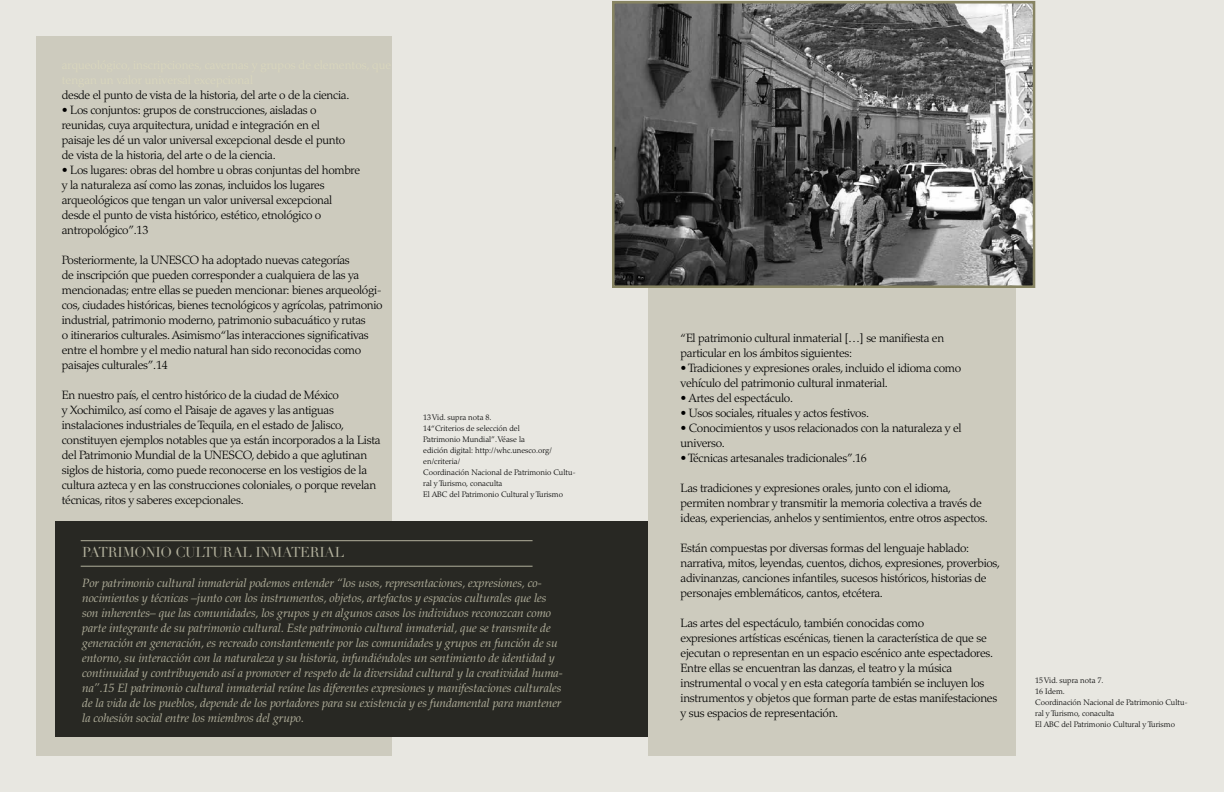
<style>
.page{position:relative;width:1224px;height:792px;background:#fff}
.page>*{position:absolute;margin:0;border:0;box-sizing:border-box;transform-origin:0 0}
.t1{font:14px "Didot";letter-spacing:-.025em;color:#b2b09c}
.t2{font:300 12px/15px "Palatino LT Std";letter-spacing:-.025em;color:#000}
.t3{font:italic 12px/15px "Palatino LT Std";letter-spacing:-.01em;color:#b2b09c}
.t4{font:300 8px/11px "Palatino LT Std";color:#000}
</style>
<div class="page">
<div style="left:0;top:1px;width:1224px;height:791px;background:#e8e7e1"></div>
<div style="left:36px;top:36px;width:356px;height:720px;background:#cdcbbe"></div>
<div style="left:55px;top:521px;width:593px;height:216px;background:#282823"></div>
<div style="left:648px;top:36px;width:368px;height:720px;background:#cdcbbe"></div>
<img style="left:616px;top:5px;width:415px;height:279px">
<div style="left:612px;top:1px;width:423px;height:287px;border:3px solid #878462"></div>
<hr style="left:81px;top:540px;width:452px;height:1px;background:#b2b09c">
<hr style="left:81px;top:566px;width:452px;height:1px;background:#b2b09c">
<p class="t2" style="left:62px;top:87px;width:289px">desde el punto de vista de la historia, del arte o de la ciencia.</p>
<p class="t2" style="left:62px;top:102px;width:285px">• Los conjuntos: grupos de construcciones, aisladas o reunidas, cuya arquitectura, unidad e integración en el paisaje les dé un valor universal excepcional desde el punto de vista de la historia, del arte o de la ciencia.</p>
<p class="t2" style="left:62px;top:162px;width:300px">• Los lugares: obras del hombre u obras conjuntas del hombre y la naturaleza así como las zonas, incluidos los lugares arqueológicos que tengan un valor universal excepcional desde el punto de vista histórico, estético, etnológico o antropológico”.13</p>
<p class="t2" style="left:62px;top:252px;width:322px">Posteriormente, la UNESCO ha adoptado nuevas categorías<br>de inscripción que pueden corresponder a cualquiera de las ya mencionadas; entre ellas se pueden mencionar: bienes arqueológi&shy;cos, ciudades históricas, bienes tecnológicos y agrícolas, patrimonio industrial, patrimonio moderno, patrimonio subacuático y rutas<br>o itinerarios culturales. Asimismo “las interacciones significativas entre el hombre y el medio natural han sido reconocidas como paisajes culturales”.14</p>
<p class="t2" style="left:62px;top:387px;width:320px">En nuestro país, el centro histórico de la ciudad de México<br>y Xochimilco, así como el Paisaje de agaves y las antiguas instalaciones industriales de Tequila, en el estado de Jalisco, constituyen ejemplos notables que ya están incorporados a la Lista del Patrimonio Mundial de la UNESCO, debido a que aglutinan siglos de historia, como puede reconocerse en los vestigios de la cultura azteca y en las construcciones coloniales, o porque revelan técnicas, ritos y saberes excepcionales.</p>
<p class="t4" style="left:423px;top:412px;width:154px">13 Vid. supra nota 8.<br>14“Criterios de selección del<br>Patrimonio Mundial”. Véase la<br>edición digital: http://whc.unesco.org/ en/criteria/<br>Coordinación Nacional de Patrimonio Cultu&shy;ral y Turismo, conaculta<br>El ABC del Patrimonio Cultural y Turismo</p>
<p class="t1" style="left:82px;top:544px;width:264px">PATRIMONIO CULTURAL INMATERIAL</p>
<p class="t3" style="left:82px;top:576px;width:482px">Por patrimonio cultural inmaterial podemos entender “los usos, representaciones, expresiones, co&shy;nocimientos y técnicas –junto con los instrumentos, objetos, artefactos y espacios culturales que les son inherentes– que las comunidades, los grupos y en algunos casos los individuos reconozcan como parte integrante de su patrimonio cultural. Este patrimonio cultural inmaterial, que se transmite de generación en generación, es recreado constantemente por las comunidades y grupos en función de su entorno, su interacción con la naturaleza y su historia, infundiéndoles un sentimiento de identidad y continuidad y contribuyendo así a promover el respeto de la diversidad cultural y la creatividad huma&shy;na”.15 El patrimonio cultural inmaterial reúne las diferentes expresiones y manifestaciones culturales de la vida de los pueblos, depende de los portadores para su existencia y es fundamental para mantener la cohesión social entre los miembros del grupo.</p>
<p class="t2" style="left:681px;top:331px;width:265px">“El patrimonio cultural inmaterial […] se manifiesta en particular en los ámbitos siguientes:</p>
<p class="t2" style="left:681px;top:361px;width:282px">•Tradiciones y expresiones orales, incluido el idioma como vehículo del patrimonio cultural inmaterial.</p>
<p class="t2" style="left:681px;top:391px;width:114px">• Artes del espectáculo.</p>
<p class="t2" style="left:681px;top:406px;width:190px">• Usos sociales, rituales y actos festivos.</p>
<p class="t2" style="left:681px;top:421px;width:283px">• Conocimientos y usos relacionados con la naturaleza y el universo.</p>
<p class="t2" style="left:681px;top:451px;width:188px">•Técnicas artesanales tradicionales”.16</p>
<p class="t2" style="left:681px;top:481px;width:309px">Las tradiciones y expresiones orales, junto con el idioma, permiten nombrar y transmitir la memoria colectiva a través de ideas, experiencias, anhelos y sentimientos, entre otros aspectos.</p>
<p class="t2" style="left:681px;top:541px;width:321px">Están compuestas por diversas formas del lenguaje hablado: narrativa, mitos, leyendas, cuentos, dichos, expresiones, proverbios, adivinanzas, canciones infantiles, sucesos históricos, historias de personajes emblemáticos, cantos, etcétera.</p>
<p class="t2" style="left:681px;top:616px;width:318px">Las artes del espectáculo, también conocidas como<br>expresiones artísticas escénicas, tienen la característica de que se ejecutan o representan en un espacio escénico ante espectadores.<br>Entre ellas se encuentran las danzas, el teatro y la música instrumental o vocal y en esta categoría también se incluyen los instrumentos y objetos que forman parte de estas manifestaciones y sus espacios de representación.</p>
<p class="t4" style="left:1035px;top:675px;width:154px">15 Vid. supra nota 7.<br>16 Idem.<br>Coordinación Nacional de Patrimonio Cultu&shy;ral y Turismo, conaculta<br>El ABC del Patrimonio Cultural y Turismo</p>
</div>
